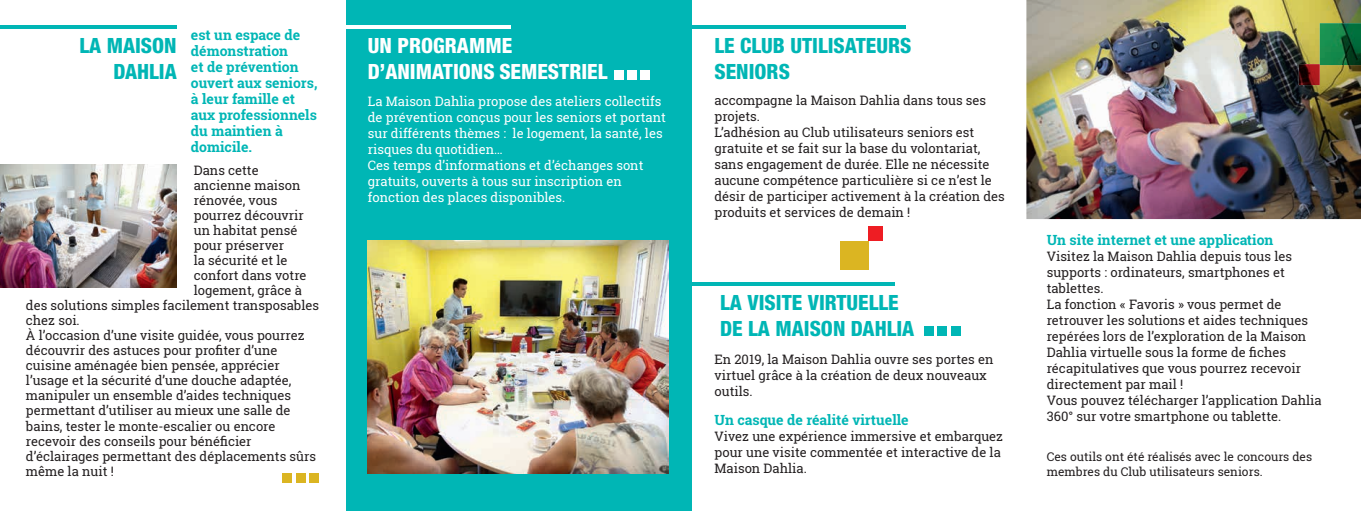
<style>
.page{position:relative;width:1361px;height:511px;background:#fff}
.page>*{position:absolute;margin:0;border:0;box-sizing:border-box;transform-origin:0 0}
.t1{font:800 condensed 21px/26px "Helvetica Neue LT Std";color:#00b6b5}
.t2{font:800 condensed 21px/26px "Helvetica Neue LT Std";color:#fff}
.t3{font:700 14px/16px "Roboto Slab";color:#00b6b5}
.t4{font:13px/16px "Roboto Slab";color:#231f20}
.t5{font:13px/16px "Roboto Slab";color:#fff}
.t6{font:12px/14px "Roboto Slab";color:#231f20}
</style>
<div class="page">
<div style="left:346px;top:0;width:346px;height:510px;background:#00b6b5"></div>
<hr style="left:333px;top:25px;width:178px;height:3px;background:#fff">
<hr style="left:0;top:25px;width:177px;height:3px;background:#00b6b5">
<hr style="left:684px;top:25px;width:221px;height:3px;background:#00b6b5">
<hr style="left:665px;top:282px;width:230px;height:3px;background:#00b6b5">
<div style="left:924px;top:325px;width:10px;height:10px;background:#00b6b5"></div>
<div style="left:937px;top:325px;width:10px;height:10px;background:#00b6b5"></div>
<div style="left:950px;top:325px;width:10px;height:10px;background:#00b6b5"></div>
<div style="left:282px;top:473px;width:10px;height:9px;background:#dbb522"></div>
<div style="left:296px;top:473px;width:9px;height:9px;background:#dbb522"></div>
<div style="left:309px;top:473px;width:9px;height:9px;background:#dbb522"></div>
<div style="left:614px;top:70px;width:9px;height:9px;background:#fff"></div>
<div style="left:627px;top:70px;width:10px;height:9px;background:#fff"></div>
<div style="left:640px;top:70px;width:10px;height:9px;background:#fff"></div>
<img style="left:0;top:164px;width:177px;height:124px">
<img style="left:368px;top:240px;width:300px;height:233px">
<img style="left:1026px;top:0;width:335px;height:219px">
<img style="left:1319px;top:23px;width:42px;height:42px">
<img style="left:1298px;top:64px;width:21px;height:21px">
<div style="left:840px;top:241px;width:28px;height:29px;background:#dbb522"></div>
<div style="left:868px;top:226px;width:14px;height:14px;background:#ee1d23"></div>
<p class="t3" style="left:191px;top:27px;width:128px">est un espace de démonstration<br>et de prévention ouvert aux seniors, à leur famille et aux professionnels du maintien à domicile.</p>
<p class="t4" style="left:194px;top:162px;width:66px">Dans cette</p>
<p class="t4" style="left:194px;top:177px;width:108px">ancienne maison</p>
<p class="t4" style="left:194px;top:192px;width:85px">rénovée, vous</p>
<p class="t4" style="left:194px;top:207px;width:112px">pourrez découvrir</p>
<p class="t4" style="left:194px;top:222px;width:105px">un habitat pensé</p>
<p class="t4" style="left:194px;top:237px;width:92px">pour préserver</p>
<p class="t4" style="left:194px;top:252px;width:95px">la sécurité et le</p>
<p class="t4" style="left:194px;top:267px;width:114px">confort dans votre</p>
<p class="t4" style="left:194px;top:282px;width:110px">logement, grâce à</p>
<p class="t4" style="left:26px;top:297px;width:295px">des solutions simples facilement transposables</p>
<p class="t4" style="left:26px;top:312px;width:55px">chez soi.</p>
<p class="t4" style="left:26px;top:327px;width:280px">À l’occasion d’une visite guidée, vous pourrez</p>
<p class="t4" style="left:26px;top:342px;width:253px">découvrir des astuces pour profiter d’une</p>
<p class="t4" style="left:26px;top:357px;width:255px">cuisine aménagée bien pensée, apprécier</p>
<p class="t4" style="left:26px;top:372px;width:267px">l’usage et la sécurité d’une douche adaptée,</p>
<p class="t4" style="left:26px;top:387px;width:266px">manipuler un ensemble d’aides techniques</p>
<p class="t4" style="left:26px;top:402px;width:266px">permettant d’utiliser au mieux une salle de</p>
<p class="t4" style="left:26px;top:417px;width:251px">bains, tester le monte-escalier ou encore</p>
<p class="t4" style="left:26px;top:432px;width:227px">recevoir des conseils pour bénéficier</p>
<p class="t4" style="left:26px;top:447px;width:292px">d’éclairages permettant des déplacements sûrs</p>
<p class="t4" style="left:26px;top:462px;width:89px">même la nuit !</p>
<h1 class="t1" style="left:79px;top:32px;width:99px;text-align:right">LA MAISON<br>DAHLIA</h1>
<h1 class="t2" style="left:368px;top:32px;width:241px">UN PROGRAMME<br>D’ANIMATIONS SEMESTRIEL</h1>
<h1 class="t1" style="left:714px;top:32px;width:198px">LE CLUB UTILISATEURS<br>SENIORS</h1>
<p class="t5" style="left:368px;top:93px;width:300px">La Maison Dahlia propose des ateliers collectifs de prévention conçus pour les seniors et portant sur différents thèmes : le logement, la santé, les risques du quotidien…<br>Ces temps d’informations et d’échanges sont gratuits, ouverts à tous sur inscription en fonction des places disponibles.</p>
<p class="t4" style="left:714px;top:92px;width:292px">accompagne la Maison Dahlia dans tous ses projets.<br>L’adhésion au Club utilisateurs seniors est gratuite et se fait sur la base du volontariat, sans engagement de durée. Elle ne nécessite aucune compétence particulière si ce n’est le désir de participer activement à la création des produits et services de demain !</p>
<h1 class="t1" style="left:720px;top:288px;width:196px">LA VISITE VIRTUELLE<br>DE LA MAISON DAHLIA</h1>
<p class="t4" style="left:714px;top:351px;width:280px">En 2019, la Maison Dahlia ouvre ses portes en virtuel grâce à la création de deux nouveaux outils.</p>
<p class="t3" style="left:714px;top:411px;width:196px">Un casque de réalité virtuelle</p>
<p class="t4" style="left:714px;top:428px;width:290px">Vivez une expérience immersive et embarquez pour une visite commentée et interactive de la<br>Maison Dahlia.</p>
<p class="t3" style="left:1046px;top:232px;width:228px">Un site internet et une application</p>
<p class="t4" style="left:1046px;top:248px;width:276px">Visitez la Maison Dahlia depuis tous les supports : ordinateurs, smartphones et tablettes.<br>La fonction « Favoris » vous permet de retrouver les solutions et aides techniques repérées lors de l’exploration de la Maison Dahlia virtuelle sous la forme de fiches récapitulatives que vous pourrez recevoir directement par mail !<br>Vous pouvez télécharger l’application Dahlia 360° sur votre smartphone ou tablette.</p>
<p class="t6" style="left:1046px;top:449px;width:267px">Ces outils ont été réalisés avec le concours des membres du Club utilisateurs seniors.</p>
</div>
